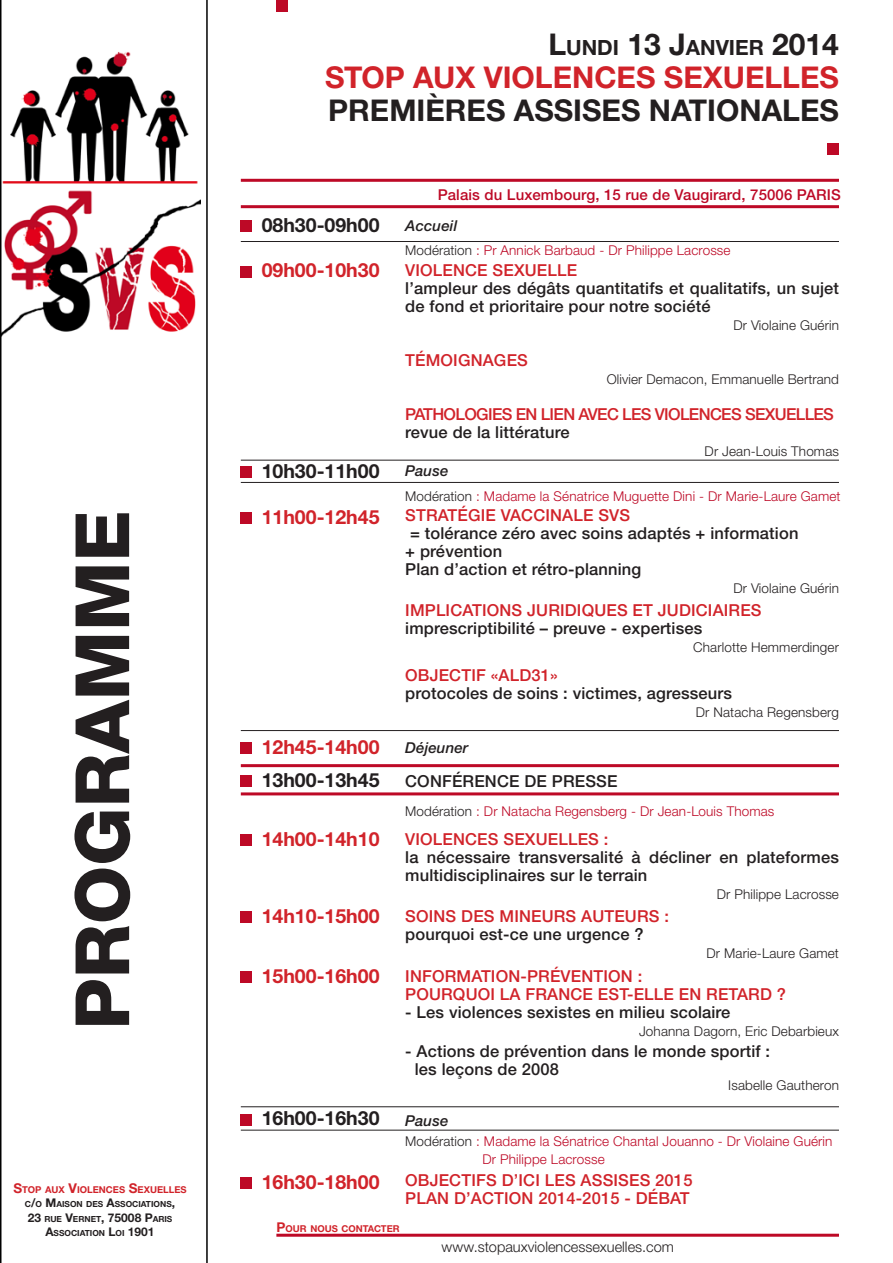
<style>
.page{position:relative;width:893px;height:1263px;background:#fff}
.page>*{position:absolute;margin:0;border:0;box-sizing:border-box;transform-origin:0 0}
.t1{font:800 75px "Helvetica Neue LTW1 G";color:#231f20}
.t2{font:700 30px "Helvetica Neue LTW1 G";color:#231f20}
.t3{font:700 30px "Helvetica Neue LTW1 G";color:#d1232a}
.t4{font:700 21px "Helvetica Neue LTW1 G";color:#231f20}
.t5{font:700 19.5px "Helvetica Neue LTW1 G";color:#d1232a}
.t6{font:700 19.5px "Helvetica Neue LTW1 G";color:#231f20}
.t7{font:500 16.5px/18px "Helvetica Neue LT Pro";letter-spacing:.01em;color:#231f20}
.t8{font:500 16.5px "Helvetica Neue LT Pro";letter-spacing:.01em;color:#d1232a}
.t9{font:500 16.5px "Helvetica Neue LT Pro";letter-spacing:-.04em;color:#d1232a}
.t10{font:500 15px "Helvetica Neue LTW1 G";letter-spacing:.01em;color:#bd0926}
.t11{font:italic 500 15px "Helvetica Neue LTW1 G";letter-spacing:.01em;color:#231f20}
.t12{font:300 14.55px "Helvetica Neue LTW1 G";color:#231f20}
.t13{font:300 13.5px/18px "Helvetica Neue LTW1 G";letter-spacing:.01em;color:#bd0926}
.t14{font:300 13.5px "Helvetica Neue LTW1 G";letter-spacing:.01em;color:#231f20}
.t15{font:700 9.45px "Helvetica Neue LTW1 G";color:#d1232a}
.t16{font:700 8.4px "Helvetica Neue LTW1 G";color:#231f20}
.s1{font-size:30px}
.s2{color:#231f20}
.s3{font-size:13.5px}
.s4{font-size:12px}
</style>
<div class="page">
<svg style="left:0;top:0;width:208px;height:1263px"></svg>
<hr style="left:241px;top:179px;width:598px;height:3px;background:#bd0926">
<hr style="left:241px;top:764px;width:598px;height:3px;background:#bd0926">
<hr style="left:241px;top:792px;width:598px;height:3px;background:#bd0926">
<hr style="left:241px;top:205px;width:598px;height:3px;background:#bd0926">
<hr style="left:241px;top:241px;width:598px;height:1px;background:#231f20">
<hr style="left:241px;top:460px;width:598px;height:1px;background:#231f20">
<hr style="left:241px;top:730px;width:598px;height:1px;background:#231f20">
<hr style="left:241px;top:1106px;width:598px;height:1px;background:#231f20">
<hr style="left:241px;top:482px;width:598px;height:1px;background:#231f20">
<hr style="left:241px;top:1130px;width:598px;height:1px;background:#231f20">
<hr style="left:276px;top:1234px;width:563px;height:3px;background:#bd0926">
<div style="left:828px;top:144px;width:11px;height:11px;background:#bd0926"></div>
<div style="left:276px;top:0;width:12px;height:11px;background:#bd0926"></div>
<div style="left:241px;top:221px;width:11px;height:11px;background:#bd0926"></div>
<div style="left:241px;top:466px;width:11px;height:12px;background:#bd0926"></div>
<div style="left:241px;top:1114px;width:11px;height:11px;background:#bd0926"></div>
<div style="left:241px;top:743px;width:11px;height:11px;background:#bd0926"></div>
<div style="left:241px;top:775px;width:11px;height:11px;background:#bd0926"></div>
<div style="left:241px;top:266px;width:11px;height:12px;background:#bd0926"></div>
<div style="left:241px;top:512px;width:11px;height:11px;background:#bd0926"></div>
<div style="left:241px;top:1177px;width:11px;height:11px;background:#bd0926"></div>
<div style="left:241px;top:834px;width:11px;height:12px;background:#bd0926"></div>
<div style="left:241px;top:911px;width:11px;height:12px;background:#bd0926"></div>
<div style="left:241px;top:971px;width:11px;height:12px;background:#bd0926"></div>
<p class="t4" style="left:548px;top:35px;width:292px"><span class="s1">L</span>UNDI <span class="s1">13 J</span>ANVIER <span class="s1">2014</span></p>
<p class="t3" style="left:325px;top:59px;width:40px">STOP</p>
<p class="t3" style="left:413px;top:59px;width:22px">AUX</p>
<p class="t3" style="left:484px;top:59px;width:39px">VIOLENCE</p>
<p class="t3" style="left:636px;top:59px;width:68px">S SEXUELLE</p>
<p class="t3" style="left:819px;top:59px;width:21px">S</p>
<p class="t2" style="left:328px;top:92px;width:512px">PREMIÈRES ASSISES NATIONALES</p>
<p class="t1" style="left:58px;top:1030px;width:521px;rotate:-90deg">PROGRAMME</p>
<p class="t10" style="left:438px;top:186px;width:404px">Palais du Luxembourg, 15 rue de Vaugirard, 75006 PARIS</p>
<p class="t6" style="left:262px;top:213px;width:119px">08h30-09h00</p>
<p class="t11" style="left:405px;top:216px;width:54px">Accueil</p>
<p class="t13" style="left:405px;top:241px;width:327px"><span class="s2">Modération</span> : Pr Annick Barbaud - Dr Philippe Lacrosse</p>
<p class="t5" style="left:262px;top:258px;width:119px">09h00-10h30</p>
<p class="t8" style="left:405px;top:260px;width:173px">VIOLENCE SEXUELLE</p>
<p class="t7" style="left:405px;top:279px;width:435px">l’ampleur des dégâts quantitatifs et qualitatifs, un sujet de fond et prioritaire pour notre société</p>
<p class="t14" style="left:733px;top:317px;width:107px">Dr Violaine Guérin</p>
<p class="t8" style="left:405px;top:350px;width:124px">TÉMOIGNAGES</p>
<p class="t14" style="left:607px;top:371px;width:234px">Olivier Demacon, Emmanuelle Bertrand</p>
<p class="t9" style="left:405px;top:404px;width:430px">PATHOLOGIES EN LIEN AVEC LES VIOLENCES SEXUELLES</p>
<p class="t7" style="left:405px;top:423px;width:166px">revue de la littérature</p>
<p class="t14" style="left:705px;top:443px;width:136px">Dr Jean-Louis Thomas</p>
<p class="t6" style="left:262px;top:459px;width:119px">10h30-11h00</p>
<p class="t11" style="left:405px;top:462px;width:45px">Pause</p>
<p class="t13" style="left:405px;top:487px;width:437px"><span class="s2">Modération</span> : Madame la Sénatrice Muguette Dini - Dr Marie-Laure Gamet</p>
<p class="t5" style="left:262px;top:505px;width:119px">11h00-12h45</p>
<p class="t8" style="left:405px;top:505px;width:226px">STRATÉGIE VACCINALE SVS</p>
<p class="t7" style="left:410px;top:524px;width:390px">= tolérance zéro avec soins adaptés + information</p>
<p class="t7" style="left:405px;top:542px;width:99px">+ prévention</p>
<p class="t7" style="left:405px;top:560px;width:238px">Plan d’action et rétro-planning</p>
<p class="t14" style="left:733px;top:580px;width:107px">Dr Violaine Guérin</p>
<p class="t8" style="left:405px;top:601px;width:358px">IMPLICATIONS JURIDIQUES ET JUDICIAIRES</p>
<p class="t7" style="left:405px;top:619px;width:299px">imprescriptibilité – preuve - expertises</p>
<p class="t14" style="left:693px;top:639px;width:147px">Charlotte Hemmerdinger</p>
<p class="t8" style="left:405px;top:665px;width:154px">OBJECTIF «ALD31»</p>
<p class="t7" style="left:405px;top:684px;width:328px">protocoles de soins : victimes, agresseurs</p>
<p class="t14" style="left:696px;top:704px;width:145px">Dr Natacha Regensberg</p>
<p class="t5" style="left:262px;top:735px;width:119px">12h45-14h00</p>
<p class="t6" style="left:262px;top:768px;width:119px">13h00-13h45</p>
<p class="t11" style="left:405px;top:738px;width:65px">Déjeuner</p>
<p class="t7" style="left:405px;top:772px;width:214px">CONFÉRENCE DE PRESSE</p>
<p class="t13" style="left:405px;top:802px;width:371px"><span class="s2">Modération</span> : Dr Natacha Regensberg - Dr Jean-Louis Thomas</p>
<p class="t5" style="left:262px;top:827px;width:119px">14h00-14h10</p>
<p class="t5" style="left:262px;top:904px;width:119px">14h10-15h00</p>
<p class="t5" style="left:262px;top:964px;width:119px">15h00-16h00</p>
<p class="t8" style="left:405px;top:829px;width:205px">VIOLENCES SEXUELLES :</p>
<p class="t7" style="left:405px;top:848px;width:435px">la nécessaire transversalité à décliner en plateformes multidisciplinaires sur le terrain</p>
<p class="t14" style="left:717px;top:886px;width:124px">Dr Philippe Lacrosse</p>
<p class="t8" style="left:405px;top:906px;width:265px">SOINS DES MINEURS AUTEURS :</p>
<p class="t7" style="left:405px;top:925px;width:240px">pourquoi est-ce une urgence ?</p>
<p class="t14" style="left:706px;top:945px;width:134px">Dr Marie-Laure Gamet</p>
<p class="t8" style="left:405px;top:966px;width:239px">INFORMATION-PRÉVENTION :</p>
<p class="t8" style="left:405px;top:984px;width:382px">POURQUOI LA FRANCE EST-ELLE EN RETARD ?</p>
<p class="t7" style="left:405px;top:1003px;width:327px">- Les violences sexistes en milieu scolaire</p>
<p class="t14" style="left:639px;top:1023px;width:201px">Johanna Dagorn, Eric Debarbieux</p>
<p class="t7" style="left:405px;top:1042px;width:366px">- Actions de prévention dans le monde sportif :</p>
<p class="t7" style="left:415px;top:1060px;width:146px">les leçons de 2008</p>
<p class="t14" style="left:728px;top:1077px;width:112px">Isabelle Gautheron</p>
<p class="t6" style="left:262px;top:1106px;width:119px">16h00-16h30</p>
<p class="t11" style="left:405px;top:1111px;width:45px">Pause</p>
<p class="t13" style="left:483px;top:1132px;width:351px;text-indent:-77px"><span class="s2">Modération</span> : Madame la Sénatrice Chantal Jouanno - Dr Violaine Guérin<br>Dr Philippe Lacrosse</p>
<p class="t8" style="left:405px;top:1170px;width:289px">OBJECTIFS D’ICI LES ASSISES 2015</p>
<p class="t8" style="left:405px;top:1188px;width:286px">PLAN D’ACTION 2014-2015 - DÉBAT</p>
<p class="t5" style="left:262px;top:1170px;width:119px">16h30-18h00</p>
<p class="t15" style="left:13px;top:1184px;width:174px"><span class="s3">S</span>TOP AUX <span class="s3">V</span>IOLENCES <span class="s3">S</span>EXUELLES</p>
<p class="t16" style="left:25px;top:1199px;width:152px">C<span class="s4">/</span>O <span class="s4">M</span>AISON DES <span class="s4">A</span>SSOCIATIONS<span class="s4">,</span></p>
<p class="t16" style="left:28px;top:1213px;width:146px"><span class="s4">23</span> RUE <span class="s4">V</span>ERNET<span class="s4">, 75008 P</span>ARIS</p>
<p class="t16" style="left:45px;top:1228px;width:111px"><span class="s4">A</span>SSOCIATION <span class="s4">L</span>OI <span class="s4">1901</span></p>
<p class="t15" style="left:276px;top:1222px;width:125px"><span class="s3">P</span>OUR NOUS CONTACTER</p>
<p class="t12" style="left:441px;top:1238px;width:234px">www.stopauxviolencessexuelles.com</p>
</div>
